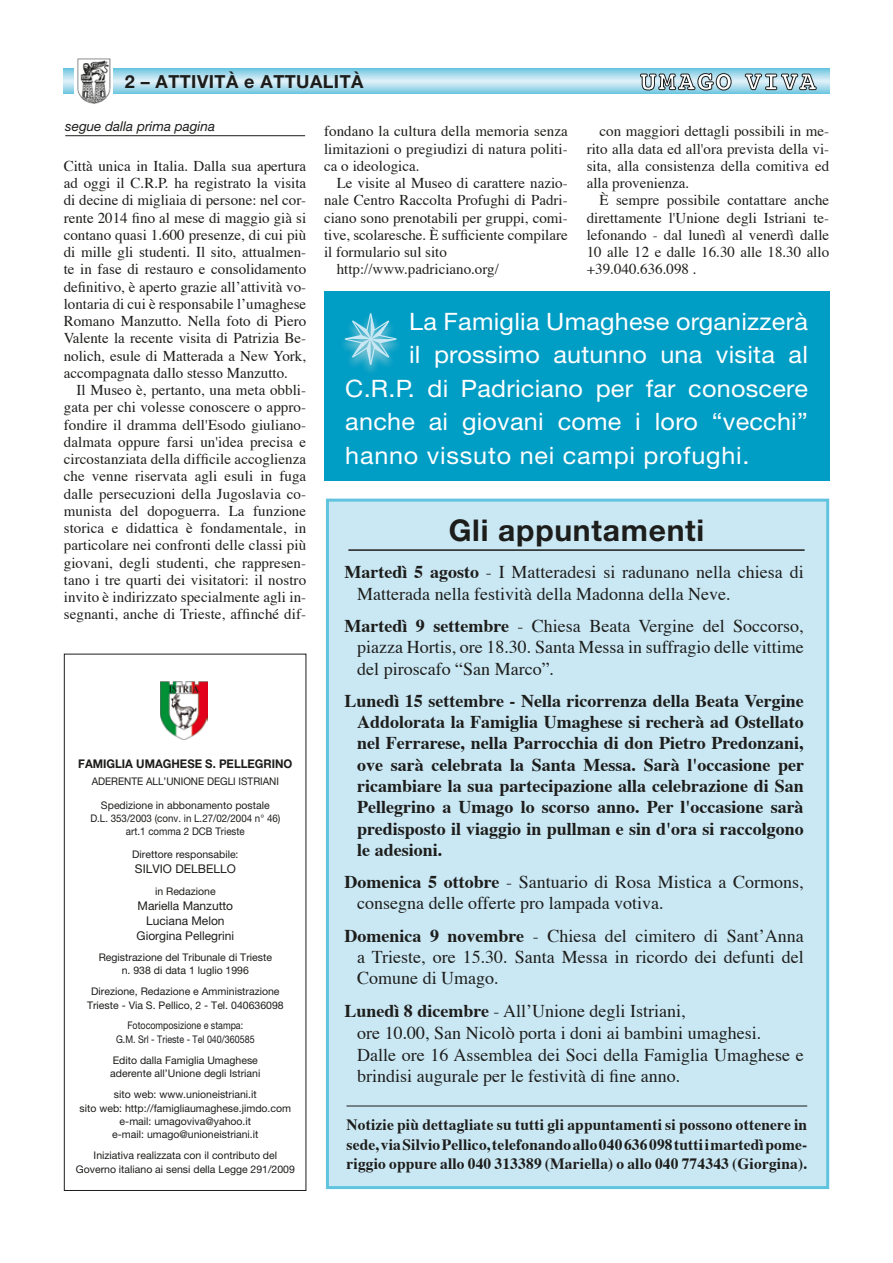
<style>
.page{position:relative;width:893px;height:1263px;background:#fff}
.page>*{position:absolute;margin:0;border:0;box-sizing:border-box;transform-origin:0 0}
.t1{font:700 30px "Helvetica Neue";color:#1d1d1b}
.t2{font:24px "Helvetica Neue";letter-spacing:.01em;color:#fff;scale:1.05 1}
.t3{font:24px "Helvetica Neue";letter-spacing:.03em;color:#fff;scale:1.05 1}
.t4{font:18px/21.3px "Times";color:#1d1d1b}
.t5{font:700 18px/21.3px "Times";color:#1d1d1b;text-align:justify}
.t6{font:700 18px "Helvetica Neue";letter-spacing:.025em;color:#1d1d1b}
.t7{font:700 15.75px/19.5px "Times";letter-spacing:.01em;color:#1d1d1b;text-align:justify}
.t8{font:15px/17.2px "Times";color:#1d1d1b;text-align:justify}
.t9{font:italic 13.5px "Helvetica Neue";color:#1d1d1b}
.t10{font:12px/15px "Helvetica Neue";color:#1d1d1b;text-align:center}
.t11{font:700 12px "Helvetica Neue";color:#1d1d1b;scale:.95 1}
.t12{font:10.5px/13.5px "Helvetica Neue";color:#1d1d1b;text-align:center}
.t13{font:10.5px/13.5px "Helvetica Neue";color:#1d1d1b;text-align:center;scale:.85 1}
.t14{font:10.5px "Helvetica Neue";color:#1d1d1b;scale:.95 1}
.s1{font-weight:700}
</style>
<div class="page">
<div style="left:324px;top:292px;width:505px;height:189px;background:#009dc5"></div>
<hr style="left:65px;top:135px;width:240px;height:1px;background:#1d1d1b">
<div style="left:326px;top:499px;width:503px;height:690px;background:#cae8f4;border:3px solid #60c4de"></div>
<hr style="left:348px;top:549px;width:457px;height:2px;background:#1d1d1b">
<hr style="left:346px;top:1105px;width:461px;height:1px;background:#1d1d1b">
<div style="left:64px;top:654px;width:242px;height:537px;border:1px solid #1d1d1b"></div>
<img style="left:161px;top:681px;width:47px;height:58px">
<svg style="left:64px;top:68px;width:765px;height:26px;background:#a1d9ea"></svg>
<img style="left:74px;top:58px;width:39px;height:46px">
<svg style="left:640px;top:73px;width:177px;height:17px"></svg>
<div style="left:337px;top:311px;width:66px;height:66px;background:#f6ece3;opacity:.75"></div>
<svg style="left:345px;top:312px;width:51px;height:53px"></svg>
<p class="t6" style="left:125px;top:70px;width:44px">2 – ATT</p>
<p class="t6" style="left:191px;top:70px;width:83px">IVITÀ e ATTUAL</p>
<p class="t6" style="left:334px;top:70px;width:31px">ITÀ</p>
<p class="t9" style="left:65px;top:118px;width:151px">segue dalla prima pagina</p>
<p class="t8" style="left:64px;top:156px;width:244px">Città unica in Italia. Dalla sua apertura ad oggi il C.R.P. ha registrato la visita di decine di migliaia di persone: nel cor&shy;rente 2014 fino al mese di maggio già si contano quasi 1.600 presenze, di cui più di mille gli studenti. Il sito, attualmen&shy;te in fase di restauro e consolidamento definitivo, è aperto grazie all’attività vo&shy;lontaria di cui è responsabile l’umaghese Romano Manzutto. Nella foto di Piero Valente la recente visita di Patrizia Be&shy;nolich, esule di Matterada a New York, accompagnata dallo stesso Manzutto.</p>
<p class="t8" style="left:64px;top:380px;width:244px;text-indent:13px">Il Museo è, pertanto, una meta obbli&shy;gata per chi volesse conoscere o appro&shy;fondire il dramma dell'Esodo giuliano&shy;dalmata oppure farsi un'idea precisa e circostanziata della difficile accoglienza che venne riservata agli esuli in fuga dalle persecuzioni della Jugoslavia co&shy;munista del dopoguerra. La funzione storica e didattica è fondamentale, in particolare nei confronti delle classi più giovani, degli studenti, che rappresen&shy;tano i tre quarti dei visitatori: il nostro invito è indirizzato specialmente agli in&shy;segnanti, anche di Trieste, affinché dif-</p>
<p class="t11" style="left:78px;top:756px;width:91px">FAMIGLIA UMAGHESE</p>
<p class="t11" style="left:205px;top:756px;width:31px">S. PELLEG</p>
<p class="t11" style="left:264px;top:756px;width:22px">RINO</p>
<p class="t14" style="left:92px;top:775px;width:199px">Aderente all’Un ion e degli Istrian i</p>
<p class="t12" style="left:90px;top:798px;width:192px">Spedizione in abbonamento postale<br>D.L. 353/2003 (conv. in L.27/02/2004 n° 46) art.1 comma 2 DCB Trieste</p>
<p class="t12" style="left:132px;top:847px;width:108px">Direttore responsabile:</p>
<p class="t10" style="left:135px;top:861px;width:102px">Silvio Delbello</p>
<p class="t12" style="left:155px;top:884px;width:62px">in Redazione</p>
<p class="t10" style="left:137px;top:898px;width:99px">M ariella Manzutto<br>Luciana Melon<br>Giorgina Pellegrini</p>
<p class="t12" style="left:99px;top:950px;width:175px">Registrazione del Tribunale di Trieste n. 938 di data 1 luglio 1996</p>
<p class="t12" style="left:87px;top:984px;width:198px">Direzione, Redazione e Amministrazione<br>Trieste - Via S. Pellico, 2 - Tel. 040636098</p>
<p class="t13" style="left:116px;top:1019px;width:164px">Fotocomposizione e stampa:<br>G.M . Srl - Trieste - Tel 040/360585</p>
<p class="t12" style="left:110px;top:1053px;width:152px;text-align:left">Edito dalla Famiglia Umaghese aderente all’Unione degli Istriani</p>
<p class="t12" style="left:80px;top:1087px;width:213px">sito web: www.unioneistriani.it<br>sito web: http://famigliaumaghese.jimdo.com e-mail: umagoviva@yahoo.it<br>e-mail: umago@unioneistriani.it</p>
<p class="t12" style="left:76px;top:1148px;width:221px">I niziativa realizzata con il contributo del<br>Governo italiano ai sensi della Legge 291/2009</p>
<p class="t8" style="left:324px;top:121px;width:245px">fondano la cultura della memoria senza limitazioni o pregiudizi di natura politi&shy;ca o ideologica.</p>
<p class="t8" style="left:337px;top:173px;width:232px">Le visite al Museo di carattere nazio-</p>
<p class="t8" style="left:324px;top:190px;width:245px">nale Centro Raccolta Profughi di Padri-</p>
<p class="t8" style="left:324px;top:208px;width:245px">ciano sono prenotabili per gruppi, comi-</p>
<p class="t8" style="left:324px;top:225px;width:245px">tive, scolaresche. È sufficiente compilare</p>
<p class="t8" style="left:324px;top:242px;width:124px">il formulario sul sito</p>
<p class="t8" style="left:337px;top:259px;width:164px">http://www.padriciano.org/</p>
<p class="t8" style="left:587px;top:121px;width:244px;text-indent:13px">con maggiori dettagli possibili in me&shy;rito alla data ed all'ora prevista della vi&shy;sita, alla consistenza della comitiva ed alla provenienza.</p>
<p class="t8" style="left:587px;top:190px;width:244px;text-indent:13px">È sempre possibile contattare anche direttamente l'Unione degli Istriani te&shy;lefonando - dal lunedì al venerdì dalle 10 alle 12 e dalle 16.30 alle 18.30 allo +39.040.636.098 .</p>
<h2 class="t2" style="left:409px;top:307px;width:381px">La Famiglia Umaghese organizzerà</h2>
<h2 class="t2" style="left:409px;top:340px;width:381px">il prossimo autunno una visita al</h2>
<h2 class="t2" style="left:345px;top:374px;width:442px">C.R.P. di Padriciano per far conoscere</h2>
<h2 class="t2" style="left:345px;top:408px;width:442px">anche ai giovani come i loro “vecchi”</h2>
<h2 class="t3" style="left:345px;top:441px;width:386px">hanno vissuto nei campi profughi.</h2>
<h1 class="t1" style="left:449px;top:512px;width:257px">Gli appuntamenti</h1>
<p class="t4" style="left:357px;top:560px;width:448px;text-indent:-13px"><span class="s1">Martedì 5 agosto</span> - I Matteradesi si radunano nella chiesa di<br>Matterada nella festività della Madonna della Neve.</p>
<p class="t4" style="left:357px;top:614px;width:448px;text-align:justify;text-indent:-13px"><span class="s1">Martedì 9 settembre</span> - Chiesa Beata Vergine del Soccorso, piazza Hortis, ore 18.30. Santa Messa in suffragio delle vittime del piroscafo “San Marco”.</p>
<p class="t5" style="left:357px;top:688px;width:448px;text-indent:-13px">Lunedì 15 settembre - Nella ricorrenza della Beata Vergine Addolorata la Famiglia Umaghese si recherà ad Ostellato nel Ferrarese, nella Parrocchia di don Pietro Predonzani, ove sarà celebrata la Santa Messa. Sarà l'occasione per ricambiare la sua partecipazione alla celebrazione di San Pellegrino a Umago lo scorso anno. Per l'occasione sarà predisposto il viaggio in pullman e sin d'ora si raccolgono le adesioni.</p>
<p class="t4" style="left:357px;top:870px;width:448px;text-indent:-13px"><span class="s1">Domenica 5 ottobre</span> - Santuario di Rosa Mistica a Cormons, consegna delle offerte pro lampada votiva.</p>
<p class="t4" style="left:357px;top:923px;width:448px;text-align:justify;text-indent:-13px"><span class="s1">Domenica 9 novembre</span> - Chiesa del cimitero di Sant’Anna a Trieste, ore 15.30. Santa Messa in ricordo dei defunti del Comune di Umago.</p>
<p class="t4" style="left:357px;top:998px;width:448px;line-height:21.9px;text-indent:-13px"><span class="s1">Lunedì 8 dicembre</span> - All’Unione degli Istriani,<br>ore 10.00, San Nicolò porta i doni ai bambini umaghesi.<br>Dalle ore 16 Assemblea dei Soci della Famiglia Umaghese e brindisi augurale per le festività di fine anno.</p>
<p class="t7" style="left:346px;top:1113px;width:462px">Notizie più dettagliate su tutti gli appuntamenti si possono ottenere in sede, via Silvio Pellico, telefonando allo 040 636 098 tutti i martedì pome&shy;riggio oppure allo 040 313389 (Mariella) o allo 040 774343 (Giorgina).</p>
</div>
